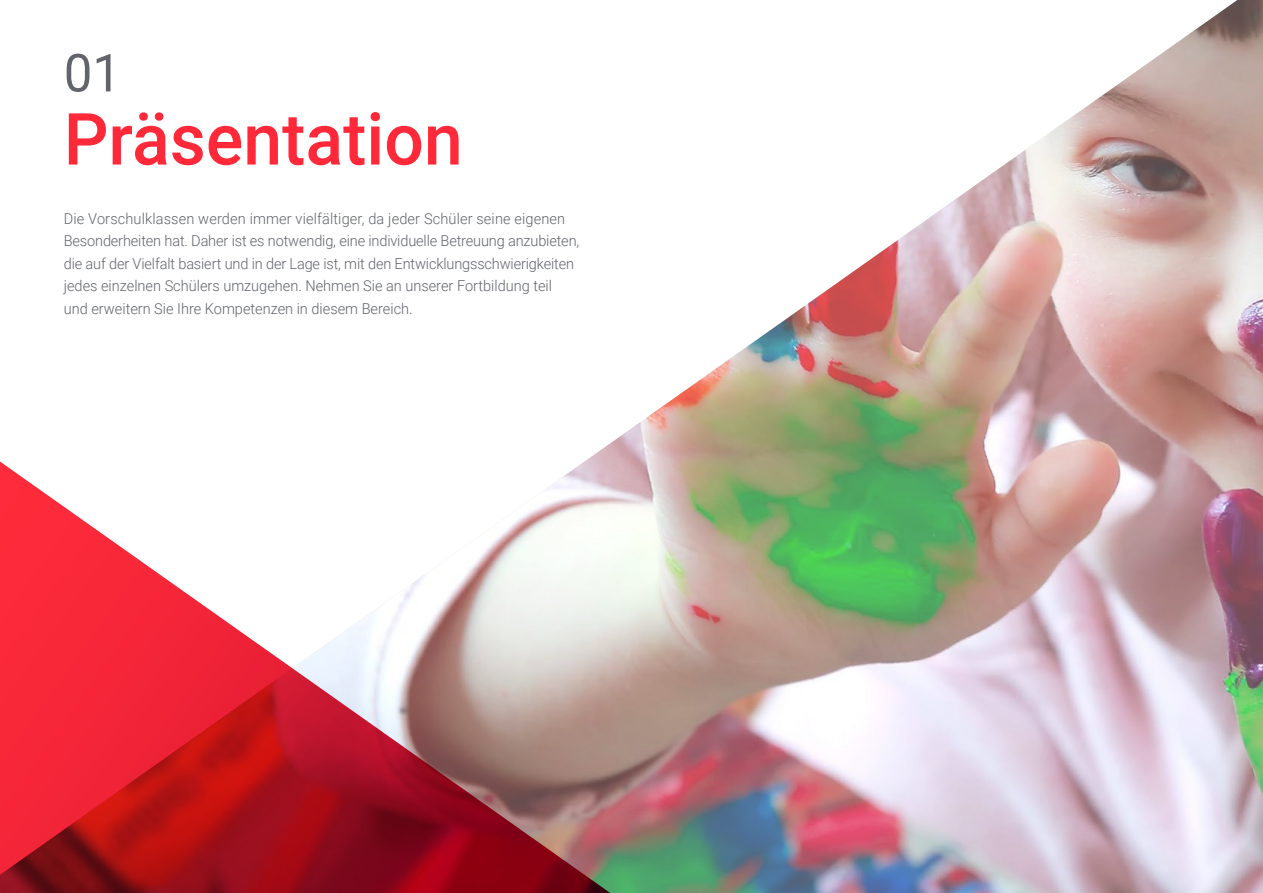
<style>
.page{position:relative;width:1263px;height:893px;background:#fff}
.page>*{position:absolute;margin:0;border:0;box-sizing:border-box;transform-origin:0 0}
.t1{font:500 72px "Roboto";color:#ff293a}
.t2{font:52.5px "Roboto";color:#61646a}
.t3{font:300 15px/22.5px "Roboto";color:#61646a}
</style>
<div class="page">
<img style="left:607px;top:0;width:656px;height:893px">
<svg style="left:0;top:446px;width:640px;height:447px"></svg>
<h2 class="t2" style="left:64px;top:36px;width:59px">01</h2>
<h1 class="t1" style="left:64px;top:89px;width:400px">Präsentation</h1>
<p class="t3" style="left:64px;top:207px;width:517px">Die Vorschulklassen werden immer vielfältiger, da jeder Schüler seine eigenen Besonderheiten hat. Daher ist es notwendig, eine individuelle Betreuung anzubieten, die auf der Vielfalt basiert und in der Lage ist, mit den Entwicklungsschwierigkeiten jedes einzelnen Schülers umzugehen. Nehmen Sie an unserer Fortbildung teil und erweitern Sie Ihre Kompetenzen in diesem Bereich.</p>
</div>
